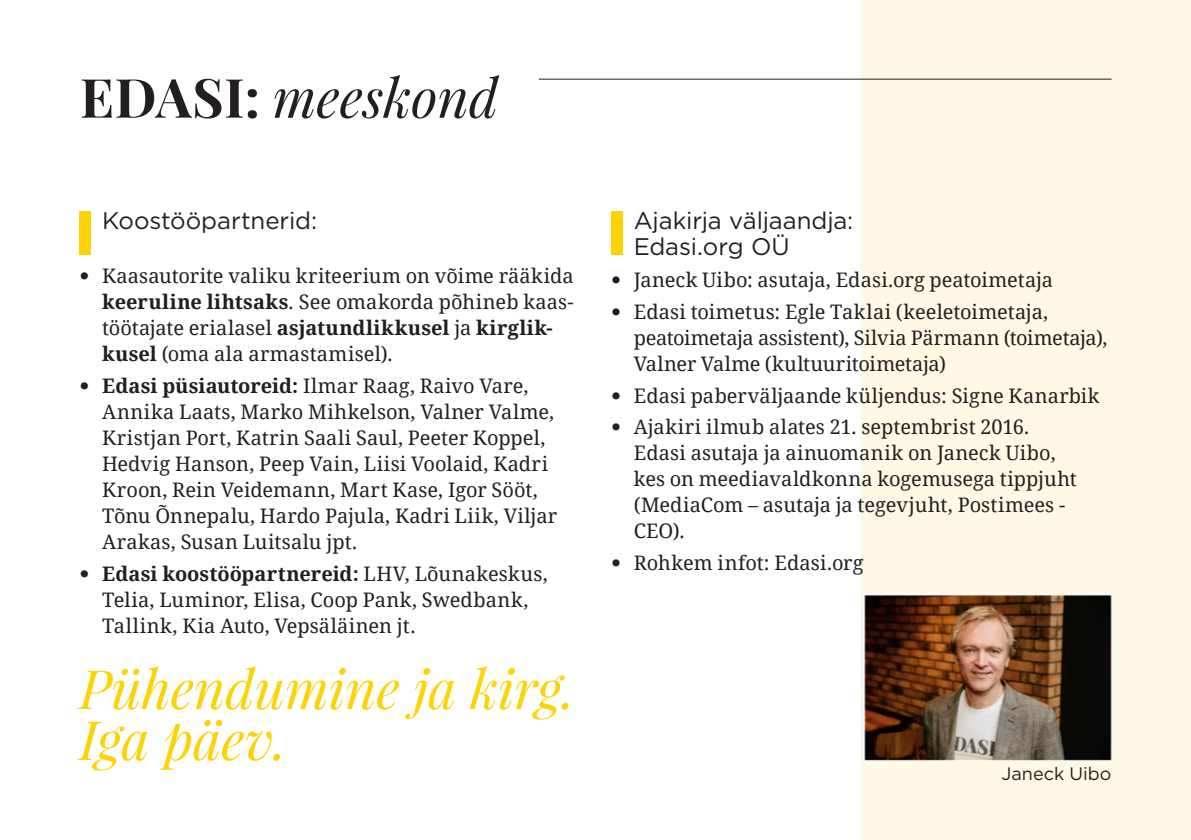
<style>
.page{position:relative;width:1191px;height:840px;background:#fff}
.page>*{position:absolute;margin:0;border:0;box-sizing:border-box;transform-origin:0 0}
.Pealkiri_Bold{font:italic 54px/51px "Playfair Display";color:#fed304}
.Pealkiri_Bold-2{font:italic 54px "Playfair Display";color:#231f20}
.Body{font:24px/26px "Gotham";letter-spacing:-.005em;color:#231f20}
.Body-2{font:20px/26px "Droid Serif";color:#231f20}
.Body-3{font:18px "Gotham";letter-spacing:.005em;color:#231f20}
.s1{font-weight:700;font-style:normal}
.s2{font-family:"Helvetica Neue LT Pro";font-weight:100;font-stretch:expanded}
.s3{font-weight:700}
</style>
<div class="page">
<div style="left:861px;top:0;width:330px;height:839px;background:#fef9e6"></div>
<hr style="left:539px;top:79px;width:572px;height:1px;background:#231f20">
<div style="left:79px;top:212px;width:12px;height:43px;background:#fed304"></div>
<div style="left:611px;top:212px;width:11px;height:43px;background:#fed304"></div>
<img style="left:861px;top:593px;width:250px;height:167px">
<p class="Pealkiri_Bold-2" style="left:80px;top:61px;width:420px"><span class="s1">EDASI:</span> meeskond</p>
<p class="Body" style="left:102px;top:207px;width:217px">Koostööpartnerid:</p>
<p class="Body-2" style="left:102px;top:262px;width:473px;text-indent:-23px"><span class="s2">•</span> Kaasautorite valiku kriteerium on võime rääkida <span class="s3">keeruline lihtsaks</span>. See omakorda põhineb kaas&shy;töötajate erialasel <span class="s3">asjatundlikkusel</span> ja <span class="s3">kirglik&shy;kusel</span> (oma ala armastamisel).</p>
<p class="Body-2" style="left:102px;top:372px;width:457px;text-indent:-23px"><span class="s2">•</span> <span class="s3">Edasi püsiautoreid:</span> Ilmar Raag, Raivo Vare, Annika Laats, Marko Mihkelson, Valner Valme, Kristjan Port, Katrin Saali Saul, Peeter Koppel, Hedvig Hanson, Peep Vain, Liisi Voolaid, Kadri Kroon, Rein Veidemann, Mart Kase, Igor Sööt, Tõnu Õnnepalu, Hardo Pajula, Kadri Liik, Viljar Arakas, Susan Luitsalu jpt.</p>
<p class="Body-2" style="left:102px;top:559px;width:447px;text-indent:-23px"><span class="s2">•</span> <span class="s3">Edasi koostööpartnereid:</span> LHV, Lõunakeskus,<br>Telia, Luminor, Elisa, Coop Pank, Swedbank,<br>Tallink, Kia Auto, Vepsäläinen jt.</p>
<p class="Pealkiri_Bold" style="left:79px;top:661px;width:497px">Pühendumine ja kirg.<br>Iga päev.</p>
<p class="Body" style="left:634px;top:207px;width:221px">Ajakirja väljaandja:<br>Edasi.org OÜ</p>
<p class="Body-2" style="left:611px;top:266px;width:443px"><span class="s2">•</span> Janeck Uibo: asutaja, Edasi.org peatoimetaja</p>
<p class="Body-2" style="left:634px;top:298px;width:475px;text-indent:-23px"><span class="s2">•</span> Edasi toimetus: Egle Taklai (keeletoimetaja, peatoimetaja assistent), Silvia Pärmann (toimetaja),<br>Valner Valme (kultuuritoimetaja)</p>
<p class="Body-2" style="left:611px;top:381px;width:490px"><span class="s2">•</span> Edasi paberväljaande küljendus: Signe Kanarbik</p>
<p class="Body-2" style="left:634px;top:413px;width:445px;text-indent:-23px"><span class="s2">•</span> Ajakiri ilmub alates 21. septembrist 2016.<br>Edasi asutaja ja ainuomanik on Janeck Uibo, kes on meediavaldkonna kogemusega tippjuht (MediaCom – asutaja ja tegevjuht, Postimees - CEO).</p>
<p class="Body-2" style="left:611px;top:549px;width:254px"><span class="s2">•</span> Rohkem infot: Edasi.org</p>
<p class="Body-3" style="left:1001px;top:762px;width:112px">Janeck Uibo</p>
</div>
